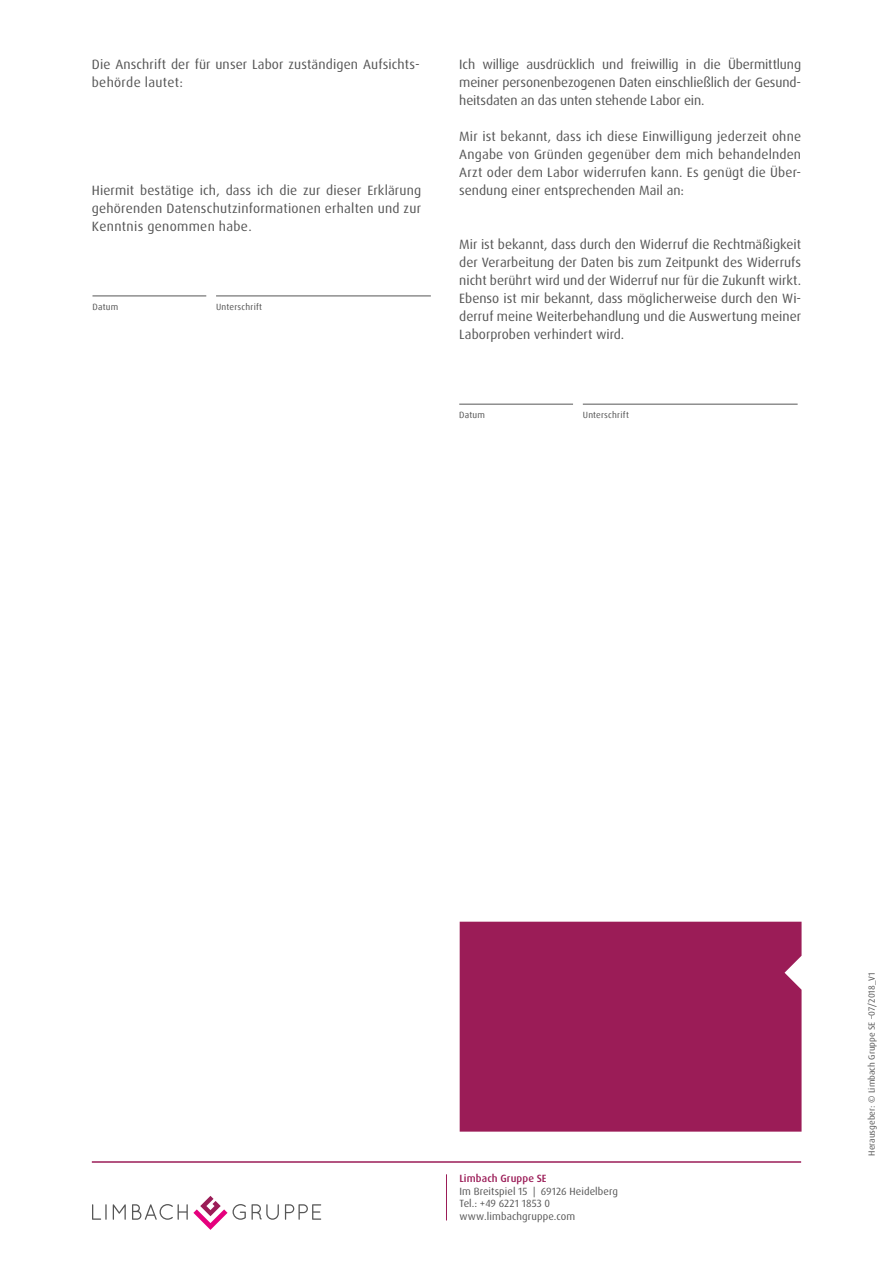
<style>
.page{position:relative;width:893px;height:1263px;background:#fff}
.page>*{position:absolute;margin:0;border:0;box-sizing:border-box;transform-origin:0 0}
.t1{font:13.5px/18px "Dax Pro";letter-spacing:.005em;color:#565656;text-align:justify}
.t2{font:10.5px/12.6px "Dax Pro";letter-spacing:.01em;color:#565656}
.t3{font:500 10.5px "Dax Pro";letter-spacing:.01em;color:#9b1c57}
.t4{font:9px "Dax Pro";color:#565656}
.t5{font:9px "Dax Offc";letter-spacing:.025em;color:#565656}
</style>
<div class="page">
<div style="left:460px;top:922px;width:341px;height:209px;background:#9b1c57"></div>
<hr style="left:446px;top:1174px;width:1px;height:46px;background:#9b1c57">
<hr style="left:92px;top:1161px;width:709px;height:2px;background:#9b1c57">
<svg style="left:92px;top:1204px;width:15px;height:16px"></svg>
<svg style="left:113px;top:1204px;width:13px;height:16px"></svg>
<svg style="left:285px;top:1204px;width:36px;height:16px"></svg>
<svg style="left:252px;top:1204px;width:27px;height:16px"></svg>
<svg style="left:132px;top:1196px;width:114px;height:34px"></svg>
<hr style="left:92px;top:296px;width:114px;height:1px;background:#565656">
<hr style="left:216px;top:296px;width:215px;height:1px;background:#565656">
<hr style="left:459px;top:404px;width:114px;height:1px;background:#565656">
<hr style="left:583px;top:404px;width:215px;height:1px;background:#565656">
<p class="t1" style="left:92px;top:55px;width:329px">Die Anschrift der für unser Labor zuständigen Aufsichts&shy;behörde lautet:</p>
<p class="t1" style="left:92px;top:181px;width:331px">Hiermit bestätige ich, dass ich die zur dieser Erklärung gehörenden Datenschutzinformationen erhalten und zur Kenntnis genommen habe.</p>
<p class="t5" style="left:92px;top:301px;width:27px">Datum</p>
<p class="t5" style="left:216px;top:301px;width:48px">Unterschrift</p>
<p class="t1" style="left:459px;top:55px;width:343px">Ich willige ausdrücklich und freiwillig in die Übermittlung meiner personenbezogenen Daten einschließlich der Gesund&shy;heitsdaten an das unten stehende Labor ein.</p>
<p class="t1" style="left:459px;top:127px;width:343px">Mir ist bekannt, dass ich diese Einwilligung jederzeit ohne Angabe von Gründen gegenüber dem mich behandelnden Arzt oder dem Labor widerrufen kann. Es genügt die Über&shy;sendung einer entsprechenden Mail an:</p>
<p class="t1" style="left:459px;top:235px;width:343px">Mir ist bekannt, dass durch den Widerruf die Rechtmäßigkeit der Verarbeitung der Daten bis zum Zeitpunkt des Widerrufs nicht berührt wird und der Widerruf nur für die Zukunft wirkt.<br>Ebenso ist mir bekannt, dass möglicherweise durch den Wi&shy;derruf meine Weiterbehandlung und die Auswertung meiner Laborproben verhindert wird.</p>
<p class="t5" style="left:459px;top:409px;width:27px">Datum</p>
<p class="t5" style="left:583px;top:409px;width:48px">Unterschrift</p>
<p class="t3" style="left:459px;top:1172px;width:89px">Limbach Gruppe SE</p>
<p class="t2" style="left:459px;top:1185px;width:160px">Im Breitspiel 15 | 69126 Heidelberg<br>Tel.: +49 6221 1853 0 www.limbachgruppe.com</p>
<p class="t4" style="left:866px;top:1156px;width:185px;rotate:-90deg">Herausgeber: © Limbach Gruppe SE –07/2018_V1</p>
</div>
